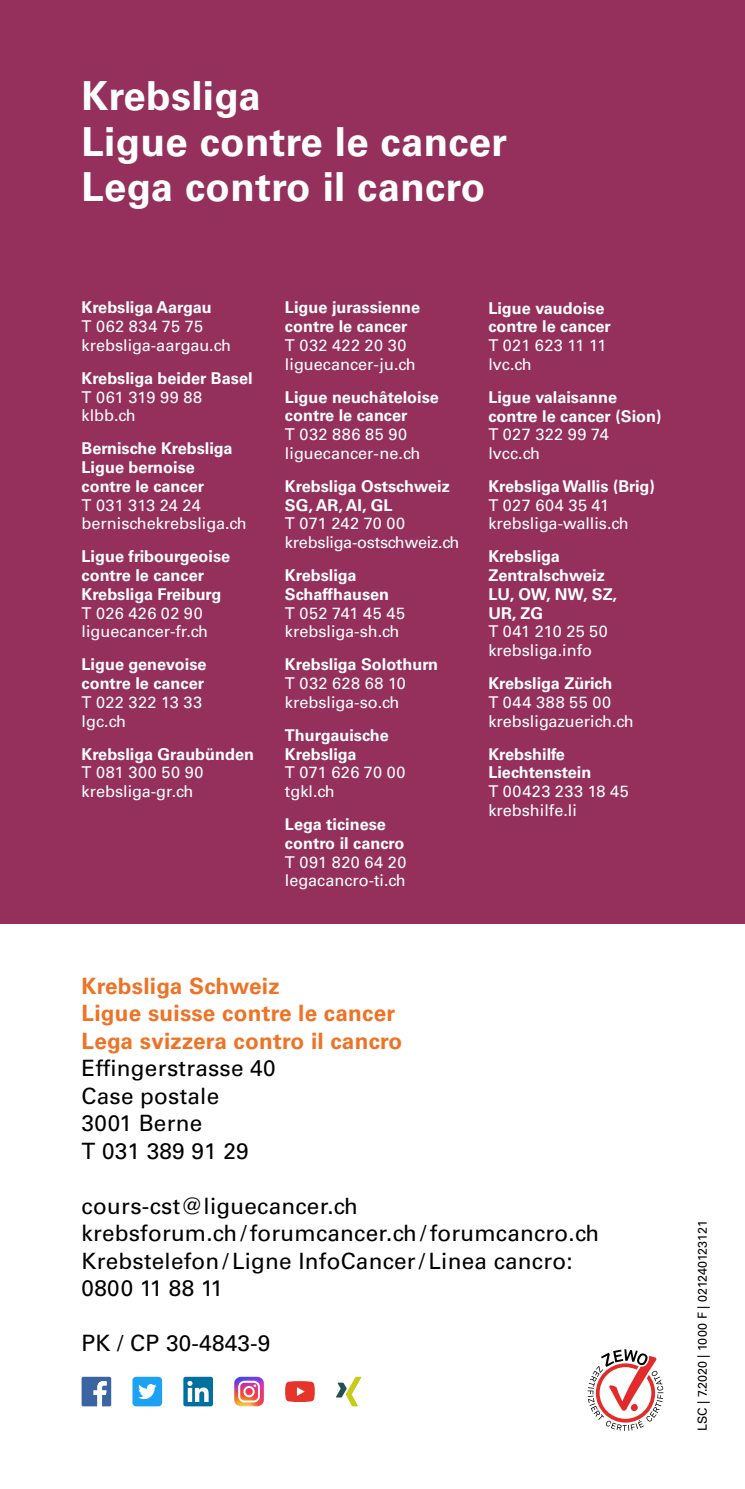
<style>
.page{position:relative;width:745px;height:1489px;background:#fff}
.page>*{position:absolute;margin:0;border:0;box-sizing:border-box;transform-origin:0 0}
.t1{font:700 40px/45px "Univers LT Std";letter-spacing:.01em;color:#fff}
.t2{font:22.5px/27.5px "Univers LT Std";letter-spacing:.01em;color:#000}
.t3{font:700 22.5px/27.5px "Univers LT Std";letter-spacing:.01em;color:#ee7326}
.t4{font:700 16.25px/18.8px "Univers LT Std";color:#fff}
.t5{font:16.25px/18.8px "Univers LT Std";color:#fff}
.t6{font:16.25px/18.8px "Univers LT Std";letter-spacing:.025em;color:#fff}
.t7{font:12.5px "Univers LT Std";color:#000}
</style>
<div class="page">
<hr style="left:744px;top:0;width:1px;height:923px;background:#95305b">
<div style="left:0;top:0;width:744px;height:923px;background:#94305b"></div>
<svg style="left:587px;top:1349px;width:76px;height:81px"></svg>
<div style="left:183px;top:1376px;width:30px;height:30px;background:#00709f;border-radius:2px"></div>
<svg style="left:187px;top:1380px;width:21px;height:21px"></svg>
<div style="left:132px;top:1376px;width:30px;height:30px;background:#1da1f2;border-radius:4px"></div>
<svg style="left:138px;top:1384px;width:18px;height:14px"></svg>
<svg style="left:81px;top:1376px;width:30px;height:30px"></svg>
<svg style="left:234px;top:1376px;width:30px;height:30px"></svg>
<svg style="left:336px;top:1376px;width:25px;height:30px"></svg>
<svg style="left:285px;top:1381px;width:29px;height:20px"></svg>
<h1 class="t1" style="left:81px;top:74px;width:427px">Krebsliga<br>Ligue contre le cancer<br>Lega contro il cancro</h1>
<p class="t4" style="left:81px;top:298px;width:131px">Krebsliga Aargau</p>
<p class="t5" style="left:81px;top:317px;width:151px">T 062 834 75 75 krebsliga-aargau.ch</p>
<p class="t4" style="left:81px;top:369px;width:172px">Krebsliga beider Basel</p>
<p class="t5" style="left:81px;top:387px;width:122px">T 061 319 99 88 klbb.ch</p>
<p class="t4" style="left:81px;top:439px;width:152px">Bernische Krebsliga<br>Ligue bernoise contre le cancer</p>
<p class="t5" style="left:81px;top:495px;width:167px">T 031 313 24 24 bernischekrebsliga.ch</p>
<p class="t4" style="left:81px;top:547px;width:150px">Ligue fribourgeoise contre le cancer<br>Krebsliga Freiburg</p>
<p class="t5" style="left:81px;top:603px;width:128px">T 026 426 02 90 liguecancer-fr.ch</p>
<p class="t4" style="left:81px;top:655px;width:126px">Ligue genevoise contre le cancer</p>
<p class="t6" style="left:81px;top:692px;width:122px">T 022 322 13 33 lgc.ch</p>
<p class="t4" style="left:81px;top:744px;width:174px">Krebsliga Graubünden</p>
<p class="t5" style="left:81px;top:763px;width:123px">T 081 300 50 90 krebsliga-gr.ch</p>
<p class="t4" style="left:285px;top:298px;width:137px">Ligue jurassienne contre le cancer</p>
<p class="t5" style="left:285px;top:336px;width:132px">T 032 422 20 30 liguecancer-ju.ch</p>
<p class="t4" style="left:285px;top:388px;width:155px">Ligue neuchâteloise contre le cancer</p>
<p class="t5" style="left:285px;top:425px;width:137px">T 032 886 85 90 liguecancer-ne.ch</p>
<p class="t4" style="left:285px;top:477px;width:166px">Krebsliga Ostschweiz<br>SG, AR, AI, GL</p>
<p class="t5" style="left:285px;top:514px;width:176px">T 071 242 70 00 krebsliga-ostschweiz.ch</p>
<p class="t4" style="left:285px;top:566px;width:105px">Krebsliga<br>Schaffhausen</p>
<p class="t5" style="left:285px;top:603px;width:122px">T 052 741 45 45 krebsliga-sh.ch</p>
<p class="t4" style="left:285px;top:655px;width:154px">Krebsliga Solothurn</p>
<p class="t5" style="left:285px;top:674px;width:122px">T 032 628 68 10 krebsliga-so.ch</p>
<p class="t4" style="left:285px;top:725px;width:105px">Thurgauische<br>Krebsliga</p>
<p class="t5" style="left:285px;top:763px;width:122px">T 071 626 70 00 tgkl.ch</p>
<p class="t4" style="left:285px;top:815px;width:121px">Lega ticinese contro il cancro</p>
<p class="t5" style="left:285px;top:852px;width:123px">T 091 820 64 20 legacancro-ti.ch</p>
<p class="t4" style="left:488px;top:298px;width:124px">Ligue vaudoise contre le cancer</p>
<p class="t5" style="left:488px;top:336px;width:119px">T 021 623 11 11 lvc.ch</p>
<p class="t4" style="left:488px;top:388px;width:174px">Ligue valaisanne contre le cancer (Sion)</p>
<p class="t5" style="left:488px;top:425px;width:122px">T 027 322 99 74 lvcc.ch</p>
<p class="t4" style="left:488px;top:477px;width:168px">Krebsliga Wallis (Brig)</p>
<p class="t5" style="left:488px;top:495px;width:142px">T 027 604 35 41 krebsliga-wallis.ch</p>
<p class="t4" style="left:488px;top:547px;width:130px">Krebsliga<br>Zentralschweiz<br>LU, OW, NW, SZ,<br>UR, ZG</p>
<p class="t5" style="left:488px;top:622px;width:121px">T 041 210 25 50 krebsliga.info</p>
<p class="t4" style="left:488px;top:674px;width:125px">Krebsliga Zürich</p>
<p class="t5" style="left:488px;top:693px;width:147px">T 044 388 55 00 krebsligazuerich.ch</p>
<p class="t4" style="left:488px;top:744px;width:104px">Krebshilfe<br>Liechtenstein</p>
<p class="t5" style="left:488px;top:782px;width:142px">T 00423 233 18 45 krebshilfe.li</p>
<h2 class="t3" style="left:81px;top:972px;width:322px">Krebsliga Schweiz<br>Ligue suisse contre le cancer<br>Lega svizzera contro il cancro</h2>
<h2 class="t2" style="left:81px;top:1054px;width:195px">Effingerstrasse 40<br>Case postale<br>3001 Berne<br>T 031 389 91 29</h2>
<h2 class="t2" style="left:81px;top:1191px;width:518px">cours-cst@liguecancer.ch krebsforum.ch/forumcancer.ch/forumcancro.ch Krebstelefon/ Ligne InfoCancer/ Linea cancro:<br>0800 11 88 11</h2>
<h2 class="t2" style="left:81px;top:1329px;width:190px">PK / CP 30-4843-9</h2>
<p class="t7" style="left:694px;top:1430px;width:212px;rotate:-90deg">LSC | 7.2020 | 1000 F | 021240123121</p>
</div>
